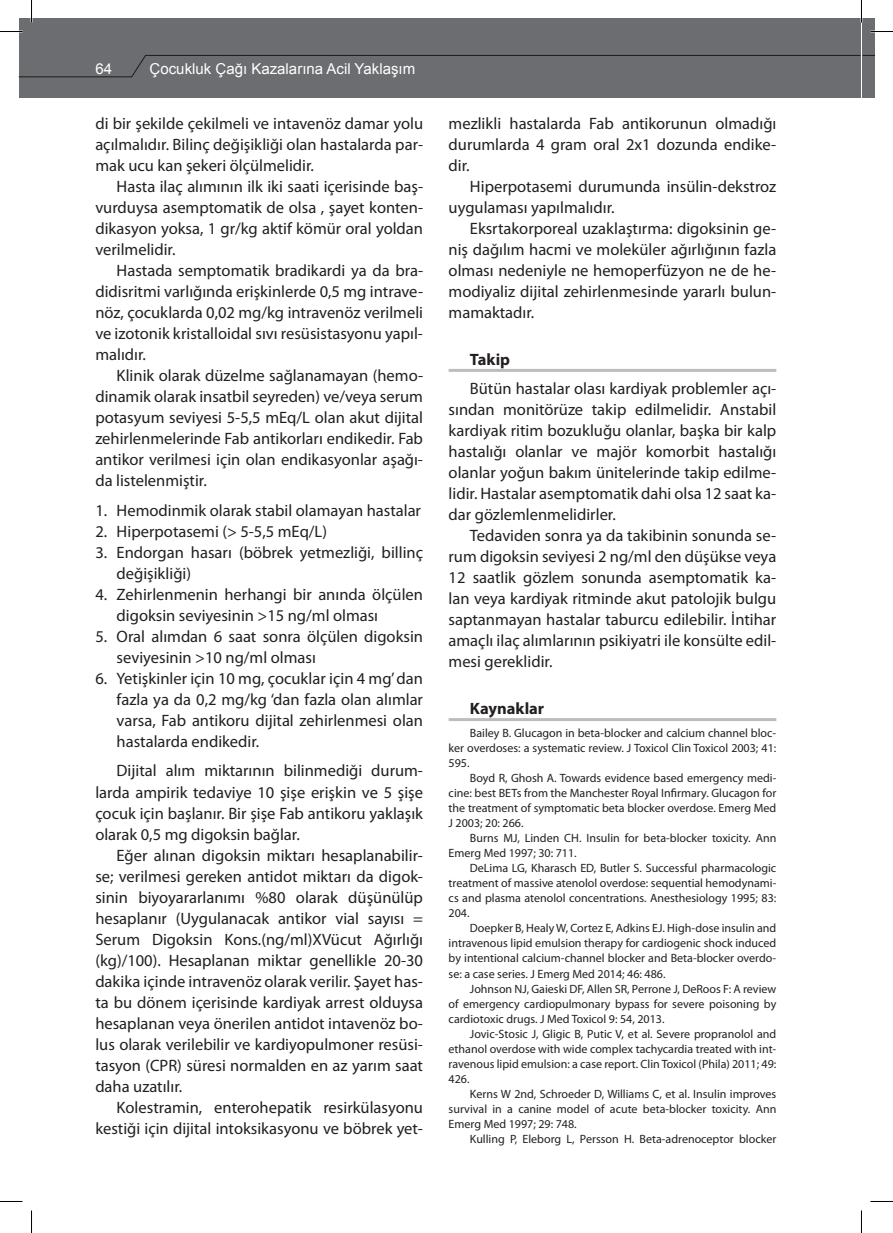
<style>
.page{position:relative;width:893px;height:1233px;background:#fff}
.page>*{position:absolute;margin:0;border:0;box-sizing:border-box;transform-origin:0 0}
.t1{font:16.5px/21px "Myriad Pro";color:#231f20;text-align:justify}
.t2{font:700 16.5px "Myriad Pro";color:#231f20}
.t3{font:15px "Arial";color:#fff}
.t4{font:12px/15px "Myriad Pro";color:#231f20;text-align:justify}
</style>
<div class="page">
<div style="left:19px;top:19px;width:841px;height:79px;background:#6c6d70"></div>
<div style="left:862px;top:19px;width:11px;height:79px;background:#6c6d70"></div>
<svg style="left:19px;top:54px;width:854px;height:24px"></svg>
<hr style="left:448px;top:369px;width:328px;height:3px;background:#bcbdc0">
<hr style="left:448px;top:718px;width:328px;height:3px;background:#bcbdc0">
<svg style="left:0;top:31px;width:22px;height:1px"></svg>
<svg style="left:870px;top:31px;width:22px;height:1px"></svg>
<svg style="left:0;top:1201px;width:22px;height:1px"></svg>
<svg style="left:870px;top:1201px;width:22px;height:1px"></svg>
<svg style="left:31px;top:0;width:1px;height:23px"></svg>
<svg style="left:31px;top:1210px;width:1px;height:22px"></svg>
<p class="t3" style="left:95px;top:58px;width:18px">64</p>
<p class="t3" style="left:149px;top:58px;width:267px">Çocukluk Çağı Kazalarına Acil Yaklaşım</p>
<p class="t1" style="left:95px;top:113px;width:329px">di bir şekilde çekilmeli ve intavenöz damar yolu açılmalıdır. Bilinç değişikliği olan hastalarda par&shy;mak ucu kan şekeri ölçülmelidir.</p>
<p class="t1" style="left:95px;top:176px;width:329px;text-indent:21px">Hasta ilaç alımının ilk iki saati içerisinde baş&shy;vurduysa asemptomatik de olsa , şayet konten&shy;dikasyon yoksa, 1 gr/kg aktif kömür oral yoldan verilmelidir.</p>
<p class="t1" style="left:95px;top:260px;width:329px;text-indent:21px">Hastada semptomatik bradikardi ya da bra&shy;didisritmi varlığında erişkinlerde 0,5 mg intrave&shy;nöz, çocuklarda 0,02 mg/kg intravenöz verilmeli ve izotonik kristalloidal sıvı resüsistasyonu yapıl&shy;malıdır.</p>
<p class="t1" style="left:95px;top:365px;width:329px;text-indent:21px">Klinik olarak düzelme sağlanamayan (hemo&shy;dinamik olarak insatbil seyreden) ve/veya serum potasyum seviyesi 5-5,5 mEq/L olan akut dijital zehirlenmelerinde Fab antikorları endikedir. Fab antikor verilmesi için olan endikasyonlar aşağı&shy;da listelenmiştir.</p>
<p class="t1" style="left:95px;top:500px;width:327px">1. Hemodinmik olarak stabil olamayan hastalar</p>
<p class="t1" style="left:95px;top:521px;width:233px">2. Hiperpotasemi (&gt; 5-5,5 mEq/L)</p>
<p class="t1" style="left:117px;top:542px;width:308px;text-indent:-21px">3. Endorgan hasarı (böbrek yetmezliği, billinç değişikliği)</p>
<p class="t1" style="left:117px;top:584px;width:308px;text-indent:-21px">4. Zehirlenmenin herhangi bir anında ölçülen digoksin seviyesinin &gt;15 ng/ml olması</p>
<p class="t1" style="left:117px;top:626px;width:308px;text-indent:-21px">5. Oral alımdan 6 saat sonra ölçülen digoksin seviyesinin &gt;10 ng/ml olması</p>
<p class="t1" style="left:117px;top:668px;width:308px;text-indent:-21px">6. Yetişkinler için 10 mg, çocuklar için 4 mg’ dan fazla ya da 0,2 mg/kg ‘dan fazla olan alımlar varsa, Fab antikoru dijital zehirlenmesi olan hastalarda endikedir.</p>
<p class="t1" style="left:95px;top:760px;width:329px;text-indent:21px">Dijital alım miktarının bilinmediği durum&shy;larda ampirik tedaviye 10 şişe erişkin ve 5 şişe çocuk için başlanır. Bir şişe Fab antikoru yaklaşık olarak 0,5 mg digoksin bağlar.</p>
<p class="t1" style="left:95px;top:844px;width:329px;text-indent:21px">Eğer alınan digoksin miktarı hesaplanabilir&shy;se; verilmesi gereken antidot miktarı da digok&shy;sinin biyoyararlanımı %80 olarak düşünülüp hesaplanır (Uygulanacak antikor vial sayısı = Serum Digoksin Kons.(ng/ml)XVücut Ağırlığı (kg)/100). Hesaplanan miktar genellikle 20-30 dakika içinde intravenöz olarak verilir. Şayet has&shy;ta bu dönem içerisinde kardiyak arrest olduysa hesaplanan veya önerilen antidot intavenöz bo&shy;lus olarak verilebilir ve kardiyopulmoner resüsi&shy;tasyon (CPR) süresi normalden en az yarım saat daha uzatılır.</p>
<p class="t1" style="left:95px;top:1096px;width:329px;text-align:right">Kolestramin, enterohepatik resirkülasyonu kestiği için dijital intoksikasyonu ve böbrek yet-</p>
<p class="t1" style="left:448px;top:113px;width:329px">mezlikli hastalarda Fab antikorunun olmadığı durumlarda 4 gram oral 2x1 dozunda endike&shy;dir.</p>
<p class="t1" style="left:448px;top:176px;width:329px;text-indent:21px">Hiperpotasemi durumunda insülin-dekstroz uygulaması yapılmalıdır.</p>
<p class="t1" style="left:448px;top:218px;width:329px;text-indent:21px">Eksrtakorporeal uzaklaştırma: digoksinin ge&shy;niş dağılım hacmi ve moleküler ağırlığının fazla olması nedeniyle ne hemoperfüzyon ne de he&shy;modiyaliz dijital zehirlenmesinde yararlı bulun&shy;mamaktadır.</p>
<p class="t2" style="left:469px;top:350px;width:42px">Takip</p>
<p class="t1" style="left:448px;top:378px;width:329px;text-indent:21px">Bütün hastalar olası kardiyak problemler açı&shy;sından monitörüze takip edilmelidir. Anstabil kardiyak ritim bozukluğu olanlar, başka bir kalp hastalığı olanlar ve majör komorbit hastalığı olanlar yoğun bakım ünitelerinde takip edilme&shy;lidir. Hastalar asemptomatik dahi olsa 12 saat ka&shy;dar gözlemlenmelidirler.</p>
<p class="t1" style="left:448px;top:525px;width:329px;text-indent:21px">Tedaviden sonra ya da takibinin sonunda se&shy;rum digoksin seviyesi 2 ng/ml den düşükse veya 12 saatlik gözlem sonunda asemptomatik ka&shy;lan veya kardiyak ritminde akut patolojik bulgu saptanmayan hastalar taburcu edilebilir. İntihar amaçlı ilaç alımlarının psikiyatri ile konsülte edil&shy;mesi gereklidir.</p>
<p class="t2" style="left:469px;top:699px;width:76px">Kaynaklar</p>
<p class="t4" style="left:448px;top:726px;width:329px;text-indent:21px">Bailey B. Glucagon in beta-blocker and calcium channel bloc&shy;ker overdoses: a systematic review. J Toxicol Clin Toxicol 2003; 41:<br>595.</p>
<p class="t4" style="left:448px;top:771px;width:329px;text-indent:21px">Boyd R, Ghosh A. Towards evidence based emergency medi&shy;cine: best BETs from the Manchester Royal Infirmary. Glucagon for the treatment of symptomatic beta blocker overdose. Emerg Med J 2003; 20: 266.</p>
<p class="t4" style="left:448px;top:831px;width:329px;text-indent:21px">Burns MJ, Linden CH. Insulin for beta-blocker toxicity. Ann<br>Emerg Med 1997; 30: 711.</p>
<p class="t4" style="left:448px;top:861px;width:329px;text-indent:21px">DeLima LG, Kharasch ED, Butler S. Successful pharmacologic treatment of massive atenolol overdose: sequential hemodynami&shy;cs and plasma atenolol concentrations. Anesthesiology 1995; 83:<br>204.</p>
<p class="t4" style="left:448px;top:921px;width:329px;text-indent:21px">Doepker B, Healy W, Cortez E, Adkins EJ. High-dose insulin and intravenous lipid emulsion therapy for cardiogenic shock induced by intentional calcium-channel blocker and Beta-blocker overdo&shy;se: a case series. J Emerg Med 2014; 46: 486.</p>
<p class="t4" style="left:448px;top:981px;width:329px;text-indent:21px">Johnson NJ, Gaieski DF, Allen SR, Perrone J, DeRoos F: A review of emergency cardiopulmonary bypass for severe poisoning by cardiotoxic drugs. J Med Toxicol 9: 54, 2013.</p>
<p class="t4" style="left:448px;top:1026px;width:329px;text-indent:21px">Jovic-Stosic J, Gligic B, Putic V, et al. Severe propranolol and ethanol overdose with wide complex tachycardia treated with int&shy;ravenous lipid emulsion: a case report. Clin Toxicol (Phila) 2011; 49:<br>426.</p>
<p class="t4" style="left:448px;top:1086px;width:329px;text-indent:21px">Kerns W 2nd, Schroeder D, Williams C, et al. Insulin improves survival in a canine model of acute beta-blocker toxicity. Ann Emerg Med 1997; 29: 748.</p>
<p class="t4" style="left:469px;top:1131px;width:308px">Kulling P, Eleborg L, Persson H. Beta-adrenoceptor blocker</p>
</div>
